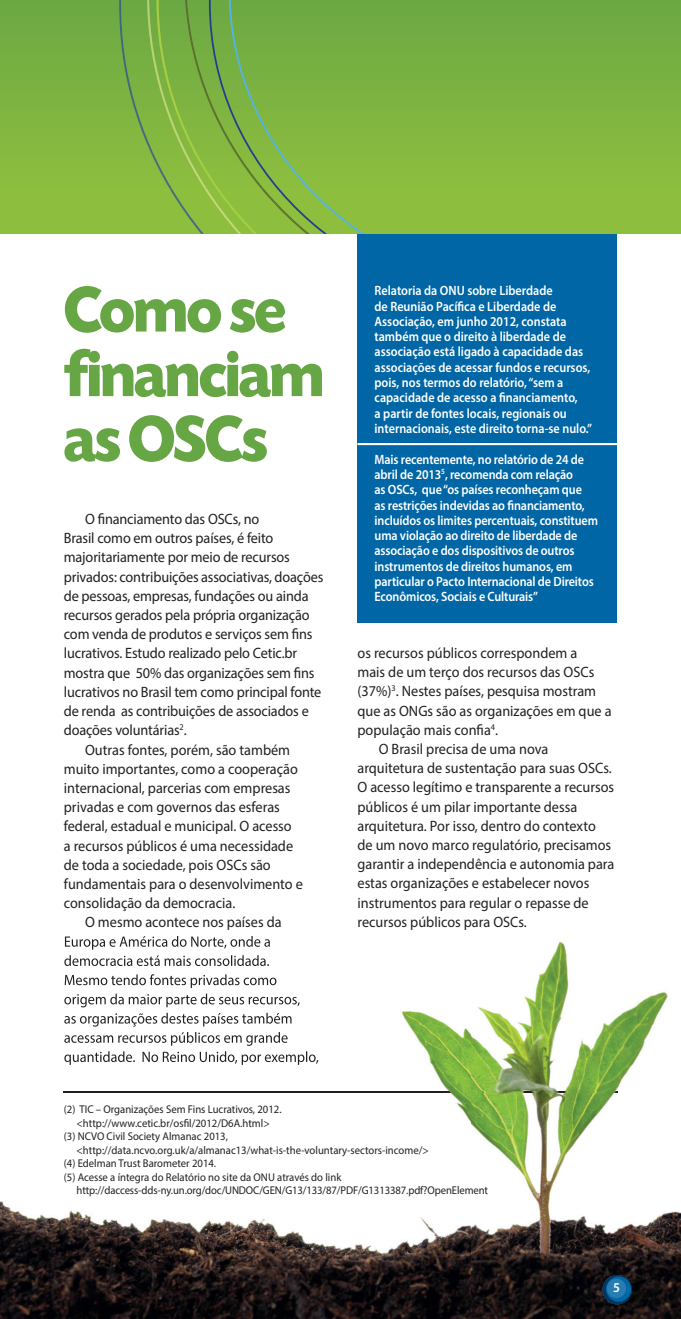
<style>
.page{position:relative;width:681px;height:1319px;background:#fff}
.page>*{position:absolute;margin:0;border:0;box-sizing:border-box;transform-origin:0 0}
.t1{font:700 67.5px/64.5px "Today SHOP";letter-spacing:-.02em;color:#66a644;scale:.95 1}
.t2{font:15px "Myriad Pro";color:#231f20;scale:.95 1}
.t3{font:600 13.5px/15.3px "Myriad Pro";letter-spacing:-.01em;color:#fff;scale:.9 1}
.t4{font:600 13.5px "Myriad Pro";letter-spacing:-.01em;color:#fff;scale:.95 1}
.t5{font:11.25px "Myriad Pro";color:#231f20;scale:.95 1}
</style>
<div class="page">
<div style="left:0;top:0;width:680px;height:234px;background:#8dbe3e"></div>
<svg style="left:0;top:0;width:119px;height:128px"></svg>
<svg style="left:119px;top:0;width:561px;height:234px"></svg>
<div style="left:357px;top:234px;width:260px;height:388px;background:#0166a5"></div>
<img style="left:0;top:937px;width:680px;height:381px">
<img style="left:602px;top:1274px;width:29px;height:29px">
<img style="left:605px;top:1276px;width:26px;height:25px">
<img style="left:65px;top:936px;width:206px;height:13px">
<img style="left:64px;top:955px;width:205px;height:10px">
<img style="left:65px;top:974px;width:212px;height:13px">
<img style="left:64px;top:993px;width:236px;height:14px">
<img style="left:64px;top:1012px;width:228px;height:14px">
<img style="left:64px;top:1031px;width:224px;height:14px">
<img style="left:64px;top:1051px;width:254px;height:13px">
<img style="left:64px;top:1091px;width:553px;height:1px">
<hr style="left:357px;top:443px;width:260px;height:2px;background:#fff">
<svg style="left:602px;top:1274px;width:29px;height:29px"></svg>
<svg style="left:605px;top:1276px;width:26px;height:25px"></svg>
<div style="left:606px;top:1278px;width:19px;height:19px;background:#277daf;border-radius:50%"></div>
<h1 class="t1" style="left:64px;top:280px;width:275px">Como se financiam as OSCs</h1>
<p class="t2" style="left:85px;top:509px;width:185px">O financiamento das OSCs, no</p>
<p class="t2" style="left:64px;top:529px;width:222px">Brasil como em outros países, é feito</p>
<p class="t2" style="left:64px;top:548px;width:239px">majoritariamente por meio de recursos</p>
<p class="t2" style="left:64px;top:567px;width:275px">privados: contribuições associativas, doações</p>
<p class="t2" style="left:64px;top:586px;width:259px">de pessoas, empresas, fundações ou ainda</p>
<p class="t2" style="left:64px;top:605px;width:260px">recursos gerados pela própria organização</p>
<p class="t2" style="left:64px;top:625px;width:263px">com venda de produtos e serviços sem fins</p>
<p class="t2" style="left:64px;top:644px;width:247px">lucrativos. Estudo realizado pelo Cetic.br</p>
<p class="t2" style="left:64px;top:663px;width:265px">mostra que 50% das organizações sem fins</p>
<p class="t2" style="left:64px;top:682px;width:272px">lucrativos no Brasil tem como principal fonte</p>
<p class="t2" style="left:64px;top:701px;width:259px">de renda as contribuições de associados e</p>
<p class="t2" style="left:64px;top:721px;width:131px">doações voluntárias<sup>2</sup>.</p>
<p class="t2" style="left:85px;top:740px;width:217px">Outras fontes, porém, são também</p>
<p class="t2" style="left:64px;top:759px;width:248px">muito importantes, como a cooperação</p>
<p class="t2" style="left:64px;top:778px;width:240px">internacional, parcerias com empresas</p>
<p class="t2" style="left:64px;top:797px;width:229px">privadas e com governos das esferas</p>
<p class="t2" style="left:64px;top:817px;width:241px">federal, estadual e municipal. O acesso</p>
<p class="t2" style="left:64px;top:836px;width:243px">a recursos públicos é uma necessidade</p>
<p class="t2" style="left:64px;top:855px;width:219px">de toda a sociedade, pois OSCs são</p>
<p class="t2" style="left:64px;top:874px;width:253px">fundamentais para o desenvolvimento e</p>
<p class="t2" style="left:64px;top:893px;width:182px">consolidação da democracia.</p>
<p class="t2" style="left:85px;top:913px;width:208px">O mesmo acontece nos países da</p>
<p class="t3" style="left:374px;top:282px;width:243px">Relatoria da ONU sobre Liberdade<br>de Reunião Pacífica e Liberdade de Associação, em junho 2012, constata também que o direito à liberdade de associação está ligado à capacidade das associações de acessar fundos e recursos, pois, nos termos do relatório, “sem a capacidade de acesso a financiamento,<br>a partir de fontes locais, regionais ou internacionais, este direito torna-se nulo.”</p>
<p class="t3" style="left:374px;top:451px;width:250px">Mais recentemente, no relatório de 24 de abril de 2013<sup>5</sup>, recomenda com relação<br>as OSCs, que “os países reconheçam que<br>as restrições indevidas ao financiamento, incluídos os limites percentuais, constituem uma violação ao direito de liberdade de associação e dos dispositivos de outros instrumentos de direitos humanos, em particular o Pacto Internacional de Direitos Econômicos, Sociais e Culturais”</p>
<p class="t2" style="left:357px;top:643px;width:233px">os recursos públicos correspondem a</p>
<p class="t2" style="left:357px;top:662px;width:251px">mais de um terço dos recursos das OSCs</p>
<p class="t2" style="left:357px;top:682px;width:252px">(37%)<sup>3</sup>. Nestes países, pesquisa mostram</p>
<p class="t2" style="left:357px;top:701px;width:269px">que as ONGs são as organizações em que a</p>
<p class="t2" style="left:357px;top:720px;width:149px">população mais confia<sup>4</sup>.</p>
<p class="t2" style="left:378px;top:739px;width:180px">O Brasil precisa de uma nova</p>
<p class="t2" style="left:357px;top:758px;width:269px">arquitetura de sustentação para suas OSCs.</p>
<p class="t2" style="left:357px;top:778px;width:271px">O acesso legítimo e transparente a recursos</p>
<p class="t2" style="left:357px;top:797px;width:233px">públicos é um pilar importante dessa</p>
<p class="t2" style="left:357px;top:816px;width:252px">arquitetura. Por isso, dentro do contexto</p>
<p class="t2" style="left:357px;top:835px;width:268px">de um novo marco regulatório, precisamos</p>
<p class="t2" style="left:357px;top:854px;width:272px">garantir a independência e autonomia para</p>
<p class="t2" style="left:357px;top:874px;width:245px">estas organizações e estabelecer novos</p>
<p class="t2" style="left:357px;top:893px;width:245px">instrumentos para regular o repasse de</p>
<p class="t2" style="left:357px;top:912px;width:180px">recursos públicos para OSCs.</p>
<p class="t5" style="left:64px;top:1102px;width:231px">(2) TIC – Organizações Sem Fins Lucrativos, 2012.</p>
<p class="t5" style="left:77px;top:1115px;width:205px">&lt;http://www.cetic.br/osfil/2012/D6A.html&gt;</p>
<p class="t5" style="left:64px;top:1129px;width:174px">(3) NCVO Civil Society Almanac 2013,</p>
<p class="t5" style="left:77px;top:1142px;width:372px">&lt;http://data.ncvo.org.uk/a/almanac13/what-is-the-voluntary-sectors-income/&gt;</p>
<p class="t5" style="left:64px;top:1156px;width:162px">(4) Edelman Trust Barometer 2014.</p>
<p class="t5" style="left:64px;top:1169px;width:293px">(5) Acesse a íntegra do Relatório no site da ONU através do link</p>
<p class="t5" style="left:77px;top:1183px;width:434px">http://daccess-dds-ny.un.org/doc/UNDOC/GEN/G13/133/87/PDF/G1313387.pdf?OpenElement</p>
<p class="t4" style="left:612px;top:1278px;width:9px">5</p>
</div>
